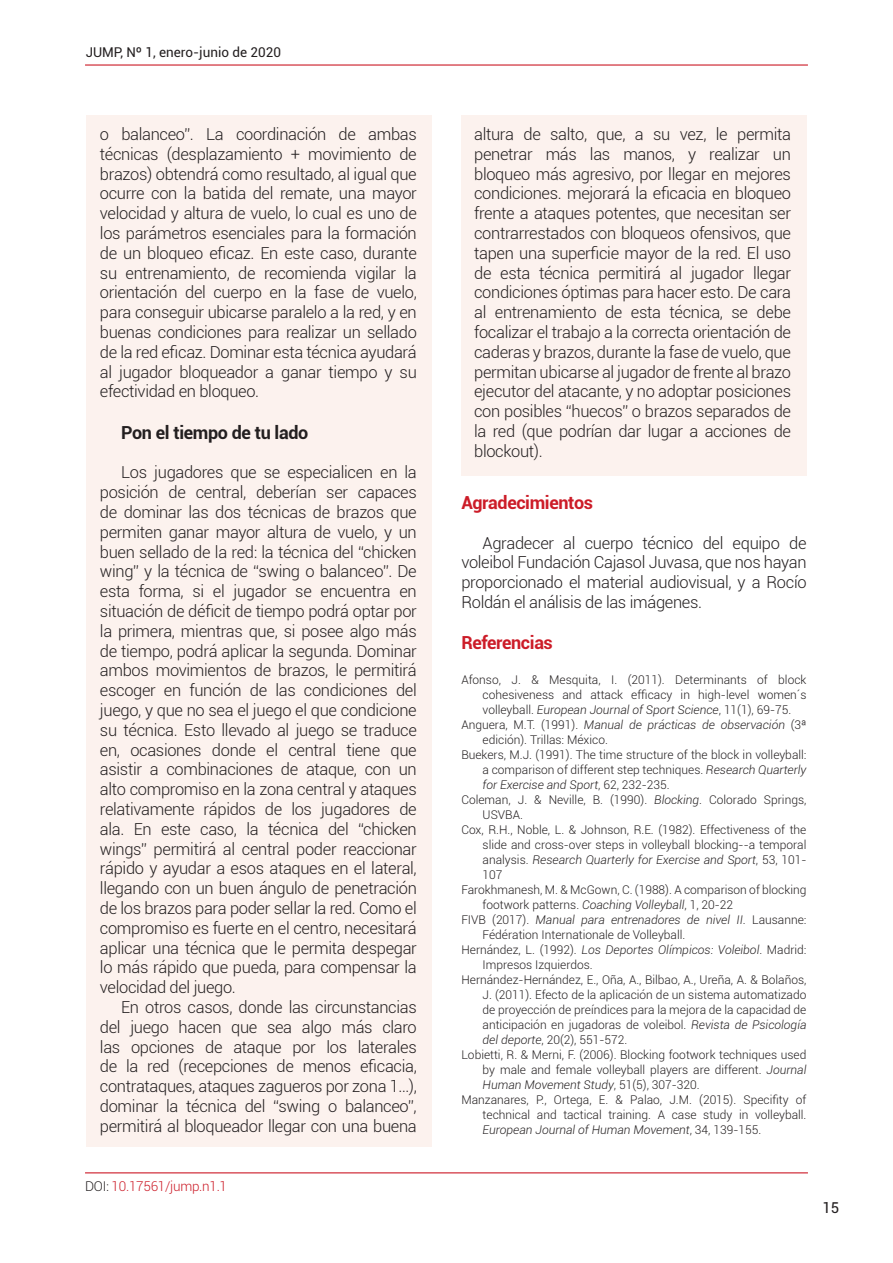
<style>
.page{position:relative;width:893px;height:1263px;background:#fff}
.page>*{position:absolute;margin:0;border:0;box-sizing:border-box;transform-origin:0 0}
.Parrafo_principal{font:700 18px "Roboto";letter-spacing:-.02em;color:#cc1c28}
.Parrafo_principal-2{font:700 18px "Roboto";letter-spacing:-.02em;color:#231f20}
.Parrafo_principal-3{font:300 16.5px/19.8px "Roboto";letter-spacing:-.02em;color:#231f20;text-align:justify}
.t1{font:15px "Roboto";color:#231f20}
.t2{font:13.5px "Roboto";color:#231f20}
.t3{font:300 13.5px "Roboto";letter-spacing:-.02em;color:#cc1c28}
.Referencias{font:300 12px/15px "Roboto";color:#231f20;text-align:justify}
.s1{color:#231f20}
.s2{font-style:italic}
</style>
<div class="page">
<hr style="left:85px;top:64px;width:723px;height:2px;background:#cc1c28">
<hr style="left:85px;top:1172px;width:723px;height:1px;background:#cc1c28">
<div style="left:87px;top:116px;width:345px;height:1031px;background:#fcf2ee"></div>
<div style="left:461px;top:116px;width:345px;height:360px;background:#fcf2ee"></div>
<p class="t2" style="left:86px;top:43px;width:197px">JUMP, Nº 1, enero-junio de 2020</p>
<p class="Parrafo_principal-3" style="left:100px;top:124px;width:318px">o balanceo”. La coordinación de ambas técnicas (desplazamiento + movimiento de brazos) obtendrá como resultado, al igual que ocurre con la batida del remate, una mayor velocidad y altura de vuelo, lo cual es uno de los parámetros esenciales para la formación de un bloqueo eficaz. En este caso, durante su entrenamiento, de recomienda vigilar la orientación del cuerpo en la fase de vuelo, para conseguir ubicarse paralelo a la red, y en buenas condiciones para realizar un sellado de la red eficaz. Dominar esta técnica ayudará al jugador bloqueador a ganar tiempo y su efectividad en bloqueo.</p>
<p class="Parrafo_principal-2" style="left:121px;top:420px;width:189px">Pon el tiempo de tu lado</p>
<p class="Parrafo_principal-3" style="left:100px;top:462px;width:318px;text-indent:21px">Los jugadores que se especialicen en la posición de central, deberían ser capaces de dominar las dos técnicas de brazos que permiten ganar mayor altura de vuelo, y un buen sellado de la red: la técnica del “chicken wing” y la técnica de “swing o balanceo”. De esta forma, si el jugador se encuentra en situación de déficit de tiempo podrá optar por la primera, mientras que, si posee algo más de tiempo, podrá aplicar la segunda. Dominar ambos movimientos de brazos, le permitirá escoger en función de las condiciones del juego, y que no sea el juego el que condicione su técnica. Esto llevado al juego se traduce en, ocasiones donde el central tiene que asistir a combinaciones de ataque, con un alto compromiso en la zona central y ataques relativamente rápidos de los jugadores de ala. En este caso, la técnica del “chicken wings” permitirá al central poder reaccionar rápido y ayudar a esos ataques en el lateral, llegando con un buen ángulo de penetración de los brazos para poder sellar la red. Como el compromiso es fuerte en el centro, necesitará aplicar una técnica que le permita despegar lo más rápido que pueda, para compensar la velocidad del juego.</p>
<p class="Parrafo_principal-3" style="left:100px;top:997px;width:318px;text-indent:21px">En otros casos, donde las circunstancias del juego hacen que sea algo más claro las opciones de ataque por los laterales de la red (recepciones de menos eficacia, contrataques, ataques zagueros por zona 1…), dominar la técnica del “swing o balanceo”, permitirá al bloqueador llegar con una buena</p>
<p class="t3" style="left:85px;top:1176px;width:144px"><span class="s1">DOI:</span> 10.17561/jump.n1.1</p>
<p class="Parrafo_principal-3" style="left:474px;top:124px;width:318px">altura de salto, que, a su vez, le permita penetrar más las manos, y realizar un bloqueo más agresivo, por llegar en mejores condiciones. mejorará la eficacia en bloqueo frente a ataques potentes, que necesitan ser contrarrestados con bloqueos ofensivos, que tapen una superficie mayor de la red. El uso de esta técnica permitirá al jugador llegar condiciones óptimas para hacer esto. De cara al entrenamiento de esta técnica, se debe focalizar el trabajo a la correcta orientación de caderas y brazos, durante la fase de vuelo, que permitan ubicarse al jugador de frente al brazo ejecutor del atacante, y no adoptar posiciones con posibles “huecos” o brazos separados de la red (que podrían dar lugar a acciones de blockout).</p>
<p class="Parrafo_principal" style="left:461px;top:490px;width:133px">Agradecimientos</p>
<p class="Parrafo_principal-3" style="left:461px;top:532px;width:347px;text-indent:21px">Agradecer al cuerpo técnico del equipo de voleibol Fundación Cajasol Juvasa, que nos hayan proporcionado el material audiovisual, y a Rocío Roldán el análisis de las imágenes.</p>
<p class="Parrafo_principal" style="left:461px;top:630px;width:93px">Referencias</p>
<p class="Referencias" style="left:483px;top:672px;width:325px;text-indent:-21px">Afonso, J. &amp; Mesquita, I. (2011). Determinants of block cohesiveness and attack efficacy in high-level women´s volleyball. <span class="s2">European Journal of Sport Science</span>, 11(1), 69-75.</p>
<p class="Referencias" style="left:483px;top:717px;width:325px;text-indent:-21px">Anguera, M.T. (1991). <span class="s2">Manual de prácticas de observación</span> (3ª edición). Trillas: México.</p>
<p class="Referencias" style="left:483px;top:747px;width:325px;text-indent:-21px">Buekers, M.J. (1991). The time structure of the block in volleyball: a comparison of different step techniques. <span class="s2">Research Quarterly for Exercise and Sport</span>, 62, 232-235.</p>
<p class="Referencias" style="left:483px;top:792px;width:325px;text-indent:-21px">Coleman, J. &amp; Neville, B. (1990). <span class="s2">Blocking</span>. Colorado Springs,<br>USVBA.</p>
<p class="Referencias" style="left:483px;top:822px;width:325px;text-indent:-21px">Cox, R.H., Noble, L. &amp; Johnson, R.E. (1982). Effectiveness of the slide and cross-over steps in volleyball blocking--a temporal analysis. <span class="s2">Research Quarterly for Exercise and Sport</span>, 53, 101- 107</p>
<p class="Referencias" style="left:483px;top:882px;width:325px;text-indent:-21px">Farokhmanesh, M. &amp; McGown, C. (1988). A comparison of blocking footwork patterns. <span class="s2">Coaching Volleyball</span>, 1, 20-22</p>
<p class="Referencias" style="left:483px;top:912px;width:325px;text-indent:-21px">FIVB (2017). <span class="s2">Manual para entrenadores de nivel II</span>. Lausanne:<br>Fédération Internationale de Volleyball.</p>
<p class="Referencias" style="left:483px;top:942px;width:325px;text-indent:-21px">Hernández, L. (1992). <span class="s2">Los Deportes Olímpicos: Voleibol</span>. Madrid:<br>Impresos Izquierdos.</p>
<p class="Referencias" style="left:483px;top:972px;width:325px;text-indent:-21px">Hernández-Hernández, E., Oña, A., Bilbao, A., Ureña, A. &amp; Bolaños, J. (2011). Efecto de la aplicación de un sistema automatizado de proyección de preíndices para la mejora de la capacidad de anticipación en jugadoras de voleibol. <span class="s2">Revista de Psicología del deporte</span>, 20(2), 551-572.</p>
<p class="Referencias" style="left:483px;top:1047px;width:325px;text-indent:-21px">Lobietti, R. &amp; Merni, F. (2006). Blocking footwork techniques used by male and female volleyball players are different. <span class="s2">Journal Human Movement Study</span>, 51(5), 307-320.</p>
<p class="Referencias" style="left:483px;top:1092px;width:325px;text-indent:-21px">Manzanares, P., Ortega, E. &amp; Palao, J.M. (2015). Specifity of technical and tactical training. A case study in volleyball.<br><span class="s2">European Journal of Human Movement</span>, 34, 139-155.</p>
<p class="t1" style="left:822px;top:1197px;width:18px">15</p>
</div>
